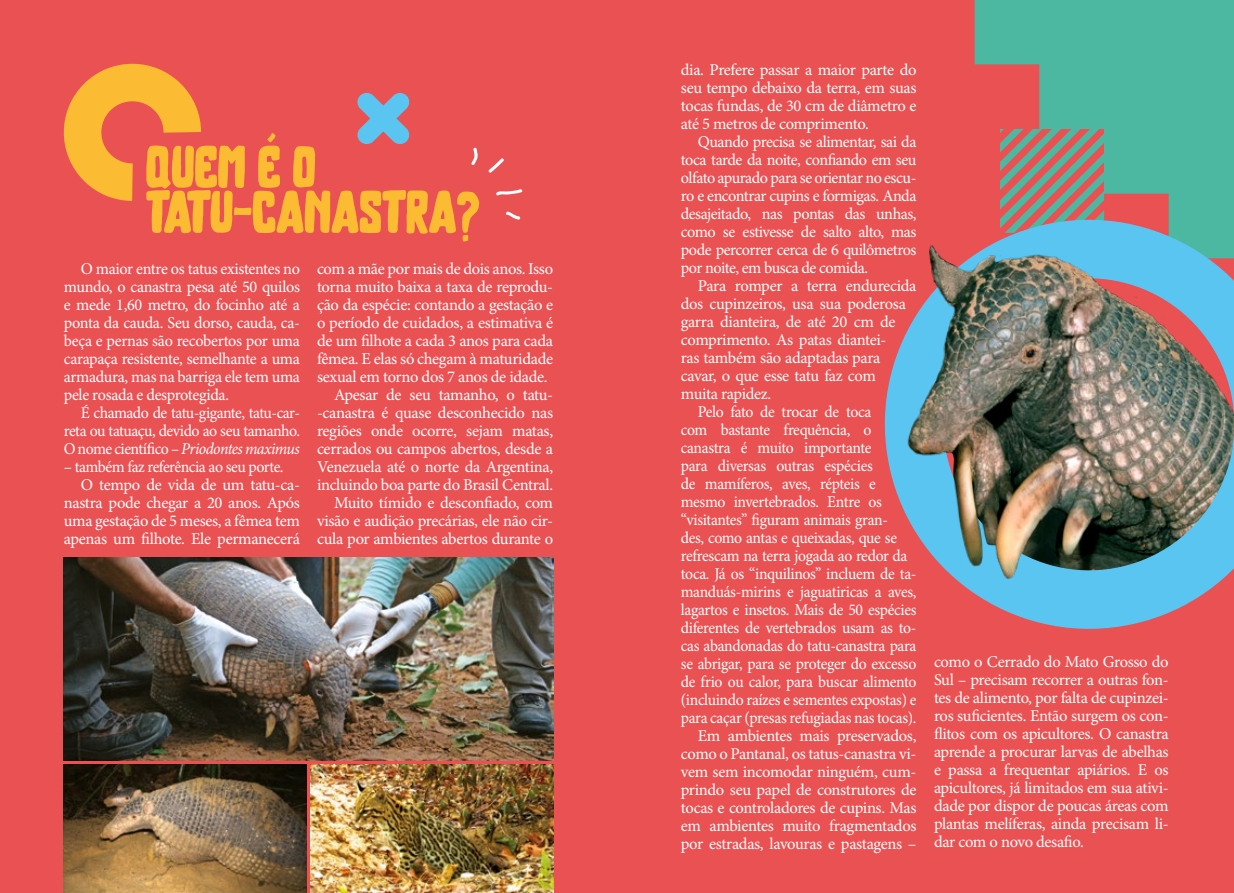
<style>
.page{position:relative;width:1234px;height:893px;background:#fff}
.page>*{position:absolute;margin:0;border:0;box-sizing:border-box;transform-origin:0 0}
.t1{font:700 60px/45px "BROTHER";color:#fbbc33}
.t2{font:16.5px/18px "Minion Pro";letter-spacing:-.02em;color:#fff;text-align:justify}
.t3{font:16.5px "Minion Pro";letter-spacing:-.02em;color:#fff;scale:.95 1}
.t4{font:16.5px/18px "Minion Pro";letter-spacing:-.02em;color:#fff;text-align:justify;scale:.96 1}
.s1{font-style:italic}
</style>
<div class="page">
<div style="left:0;top:0;width:1233px;height:893px;background:#ea5153"></div>
<svg style="left:974px;top:0;width:259px;height:222px"></svg>
<svg style="left:63px;top:63px;width:138px;height:138px"></svg>
<img style="left:64px;top:557px;width:489px;height:203px">
<svg style="left:357px;top:93px;width:53px;height:51px"></svg>
<svg style="left:471px;top:147px;width:7px;height:18px"></svg>
<svg style="left:488px;top:158px;width:16px;height:15px"></svg>
<svg style="left:496px;top:189px;width:27px;height:7px"></svg>
<svg style="left:506px;top:212px;width:14px;height:8px"></svg>
<img style="left:310px;top:765px;width:243px;height:128px">
<img style="left:64px;top:765px;width:242px;height:128px">
<svg style="left:978px;top:222px;width:255px;height:407px;background:#7a929c"></svg>
<img style="left:884px;top:154px;width:225px;height:442px">
<h1 class="t1" style="left:146px;top:141px;width:335px">QUEM É O<br>TATU-CANASTRA?</h1>
<p class="t2" style="left:64px;top:259px;width:238px;text-indent:17px">O maior entre os tatus existentes no mundo, o canastra pesa até 50 quilos e mede 1,60 metro, do focinho até a ponta da cauda. Seu dorso, cauda, ca&shy;beça e pernas são recobertos por uma carapaça resistente, semelhante a uma armadura, mas na barriga ele tem uma pele rosada e desprotegida.</p>
<p class="t4" style="left:64px;top:403px;width:247px;text-indent:17px">É chamado de tatu-gigante, tatu-car&shy;reta ou tatuaçu, devido ao seu tamanho.<br>O nome científico – <span class="s1">Priodontes maximus</span></p>
<p class="t4" style="left:64px;top:457px;width:230px">– também faz referência ao seu porte.</p>
<p class="t2" style="left:81px;top:475px;width:220px">O tempo de vida de um tatu-ca-</p>
<p class="t2" style="left:64px;top:493px;width:237px">nastra pode chegar a 20 anos. Após</p>
<p class="t2" style="left:64px;top:511px;width:237px">uma gestação de 5 meses, a fêmea tem</p>
<p class="t2" style="left:64px;top:529px;width:238px">apenas um filhote. Ele permanecerá</p>
<p class="t2" style="left:317px;top:259px;width:238px">com a mãe por mais de dois anos. Isso</p>
<p class="t2" style="left:317px;top:277px;width:237px">torna muito baixa a taxa de reprodu-</p>
<p class="t2" style="left:317px;top:295px;width:237px">ção da espécie: contando a gestação e</p>
<p class="t2" style="left:317px;top:313px;width:238px">o período de cuidados, a estimativa é</p>
<p class="t2" style="left:317px;top:331px;width:238px">de um filhote a cada 3 anos para cada</p>
<p class="t2" style="left:317px;top:349px;width:237px">fêmea. E elas só chegam à maturidade</p>
<p class="t2" style="left:317px;top:367px;width:232px">sexual em torno dos 7 anos de idade.</p>
<p class="t2" style="left:334px;top:385px;width:220px">Apesar de seu tamanho, o tatu-</p>
<p class="t2" style="left:317px;top:403px;width:237px">-canastra é quase desconhecido nas</p>
<p class="t2" style="left:317px;top:421px;width:237px">regiões onde ocorre, sejam matas,</p>
<p class="t2" style="left:317px;top:439px;width:238px">cerrados ou campos abertos, desde a</p>
<p class="t2" style="left:317px;top:457px;width:238px">Venezuela até o norte da Argentina,</p>
<p class="t2" style="left:317px;top:475px;width:237px">incluindo boa parte do Brasil Central.</p>
<p class="t2" style="left:334px;top:493px;width:220px">Muito tímido e desconfiado, com</p>
<p class="t2" style="left:317px;top:511px;width:237px">visão e audição precárias, ele não cir-</p>
<p class="t2" style="left:317px;top:529px;width:237px">cula por ambientes abertos durante o</p>
<p class="t2" style="left:680px;top:61px;width:237px">dia. Prefere passar a maior parte do seu tempo debaixo da terra, em suas tocas fundas, de 30 cm de diâmetro e até 5 metros de comprimento.</p>
<p class="t2" style="left:680px;top:133px;width:237px;text-indent:17px">Quando precisa se alimentar, sai da toca tarde da noite, confiando em seu olfato apurado para se orientar no escu&shy;ro e encontrar cupins e formigas. Anda desajeitado, nas pontas das unhas, como se estivesse de salto alto, mas pode percorrer cerca de 6 quilômetros por noite, em busca de comida.</p>
<p class="t2" style="left:697px;top:277px;width:220px">Para romper a terra endurecida</p>
<p class="t2" style="left:680px;top:295px;width:227px">dos cupinzeiros, usa sua poderosa</p>
<p class="t2" style="left:680px;top:313px;width:216px">garra dianteira, de até 20 cm de</p>
<p class="t2" style="left:680px;top:331px;width:207px">comprimento. As patas diantei-</p>
<p class="t2" style="left:680px;top:349px;width:201px">ras também são adaptadas para</p>
<p class="t2" style="left:680px;top:367px;width:197px">cavar, o que esse tatu faz com</p>
<p class="t2" style="left:680px;top:385px;width:92px">muita rapidez.</p>
<p class="t3" style="left:697px;top:400px;width:184px">Pelo fato de trocar de toca</p>
<p class="t3" style="left:680px;top:418px;width:202px">com bastante frequência, o</p>
<p class="t3" style="left:680px;top:436px;width:202px">canastra é muito importante</p>
<p class="t3" style="left:680px;top:454px;width:204px">para diversas outras espécies</p>
<p class="t3" style="left:680px;top:472px;width:207px">de mamíferos, aves, répteis e</p>
<p class="t3" style="left:680px;top:490px;width:213px">mesmo invertebrados. Entre os</p>
<p class="t3" style="left:680px;top:508px;width:219px">“visitantes” figuram animais gran-</p>
<p class="t3" style="left:680px;top:526px;width:229px">des, como antas e queixadas, que se</p>
<p class="t3" style="left:680px;top:544px;width:240px">refrescam na terra jogada ao redor da</p>
<p class="t3" style="left:680px;top:562px;width:249px">toca. Já os “inquilinos” incluem de ta-</p>
<p class="t3" style="left:680px;top:580px;width:249px">manduás-mirins e jaguatiricas a aves,</p>
<p class="t3" style="left:680px;top:598px;width:249px">lagartos e insetos. Mais de 50 espécies</p>
<p class="t3" style="left:680px;top:616px;width:249px">diferentes de vertebrados usam as to-</p>
<p class="t3" style="left:680px;top:634px;width:249px">cas abandonadas do tatu-canastra para</p>
<p class="t3" style="left:680px;top:652px;width:249px">se abrigar, para se proteger do excesso</p>
<p class="t3" style="left:680px;top:670px;width:249px">de frio ou calor, para buscar alimento</p>
<p class="t3" style="left:680px;top:688px;width:249px">(incluindo raízes e sementes expostas) e</p>
<p class="t3" style="left:680px;top:706px;width:249px">para caçar (presas refugiadas nas tocas).</p>
<p class="t2" style="left:697px;top:727px;width:220px">Em ambientes mais preservados,</p>
<p class="t2" style="left:680px;top:745px;width:237px">como o Pantanal, os tatus-canastra vi-</p>
<p class="t2" style="left:680px;top:763px;width:237px">vem sem incomodar ninguém, cum-</p>
<p class="t2" style="left:680px;top:781px;width:237px">prindo seu papel de construtores de</p>
<p class="t2" style="left:680px;top:799px;width:237px">tocas e controladores de cupins. Mas</p>
<p class="t2" style="left:680px;top:817px;width:237px">em ambientes muito fragmentados</p>
<p class="t2" style="left:680px;top:835px;width:237px">por estradas, lavouras e pastagens –</p>
<p class="t2" style="left:933px;top:653px;width:236px">como o Cerrado do Mato Grosso do Sul – precisam recorrer a outras fon&shy;tes de alimento, por falta de cupinzei&shy;ros suficientes. Então surgem os con&shy;flitos com os apicultores. O canastra aprende a procurar larvas de abelhas e passa a frequentar apiários. E os apicultores, já limitados em sua ativi&shy;dade por dispor de poucas áreas com plantas melíferas, ainda precisam li&shy;dar com o novo desafio.</p>
</div>
